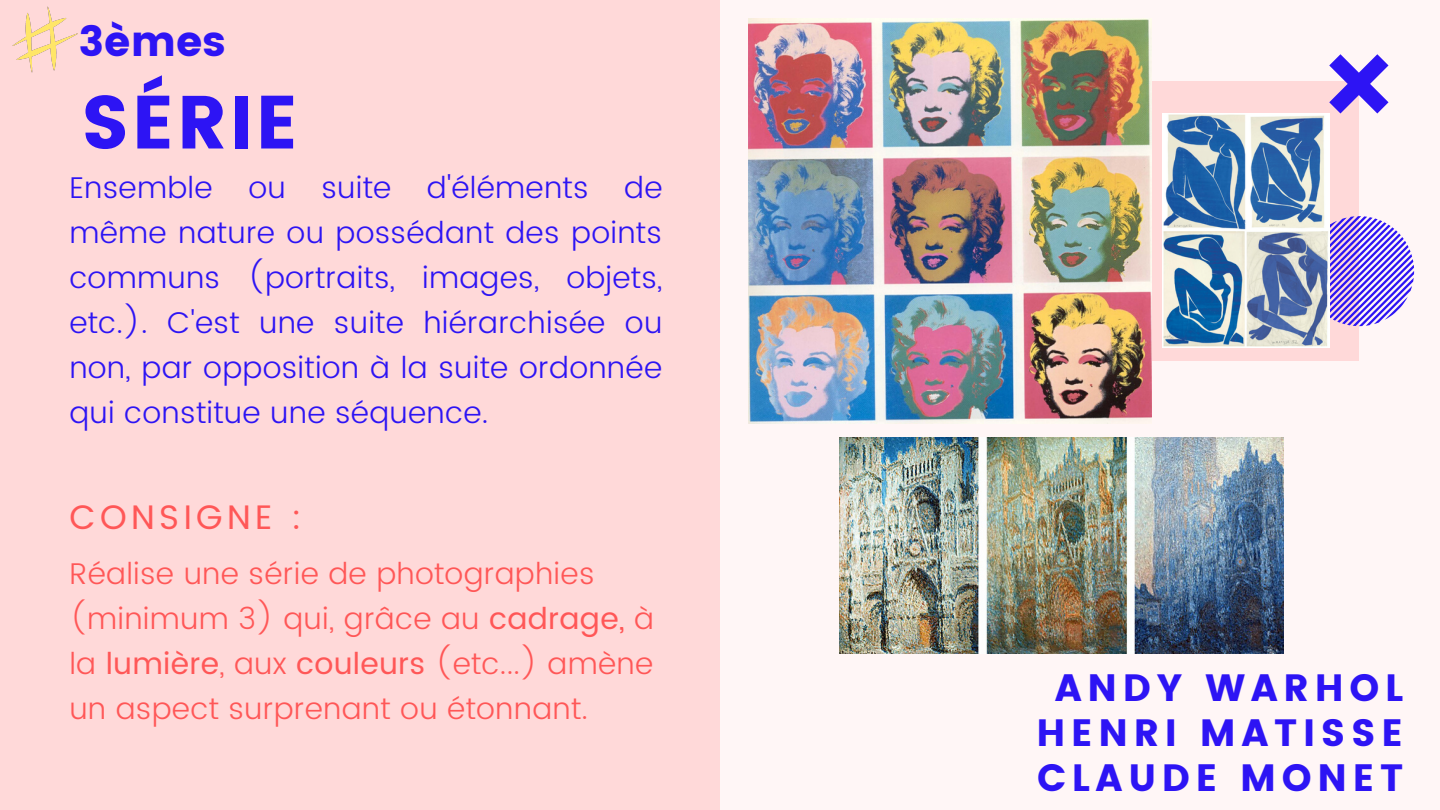
<style>
.page{position:relative;width:1440px;height:810px;background:#fff6f6}
.page>*{position:absolute;margin:0;border:0;box-sizing:border-box;transform-origin:0 0}
.t1{font:75px "Poppins";letter-spacing:.03em;color:#2d14f4}
.t2{font:41.9px "Poppins";color:#2d14f4}
.t3{font:38px/45px "Poppins";letter-spacing:.15em;color:#2d14f4;text-align:center}
.t4{font:34px "Poppins";letter-spacing:.13em;color:#ff5757}
.t5{font:300 30px/45px "Poppins";letter-spacing:.01em;color:#2d14f4;text-align:justify}
.t6{font:300 30px/45px "Poppins";letter-spacing:.01em;color:#ff5757}
.s1{font-weight:400}
</style>
<div class="page">
<div style="left:1092px;top:81px;width:267px;height:280px;background:#ffd9d9"></div>
<svg style="left:1329px;top:54px;width:60px;height:60px"></svg>
<div style="left:0;top:0;width:720px;height:810px;background:#ffd9d9"></div>
<img style="left:748px;top:19px;width:403px;height:405px">
<img style="left:839px;top:437px;width:445px;height:216px">
<svg style="left:1329px;top:216px;width:85px;height:110px"></svg>
<img style="left:1163px;top:114px;width:166px;height:234px">
<img style="left:12px;top:6px;width:66px;height:67px">
<h2 class="t2" style="left:79px;top:17px;width:148px">3èmes</h2>
<h1 class="t1" style="left:81px;top:79px;width:219px">SÉRIE</h1>
<p class="t5" style="left:69px;top:165px;width:595px">Ensemble ou suite d'éléments de même nature ou possédant des points communs (portraits, images, objets, etc.). C'est une suite hiérarchisée ou non, par opposition à la suite ordonnée qui constitue une séquence.</p>
<p class="t4" style="left:69px;top:497px;width:234px">CONSIGNE :</p>
<p class="t6" style="left:69px;top:551px;width:586px">Réalise une série de photographies (minimum 3) qui, grâce au <span class="s1">cadrage,</span> à la <span class="s1">lumière</span>, aux <span class="s1">couleurs</span> (etc...) amène un aspect surprenant ou étonnant.</p>
<p class="t3" style="left:1036px;top:665px;width:368px">ANDY WARHOL<br>HENRI MATISSE<br>CLAUDE MONET</p>
</div>
